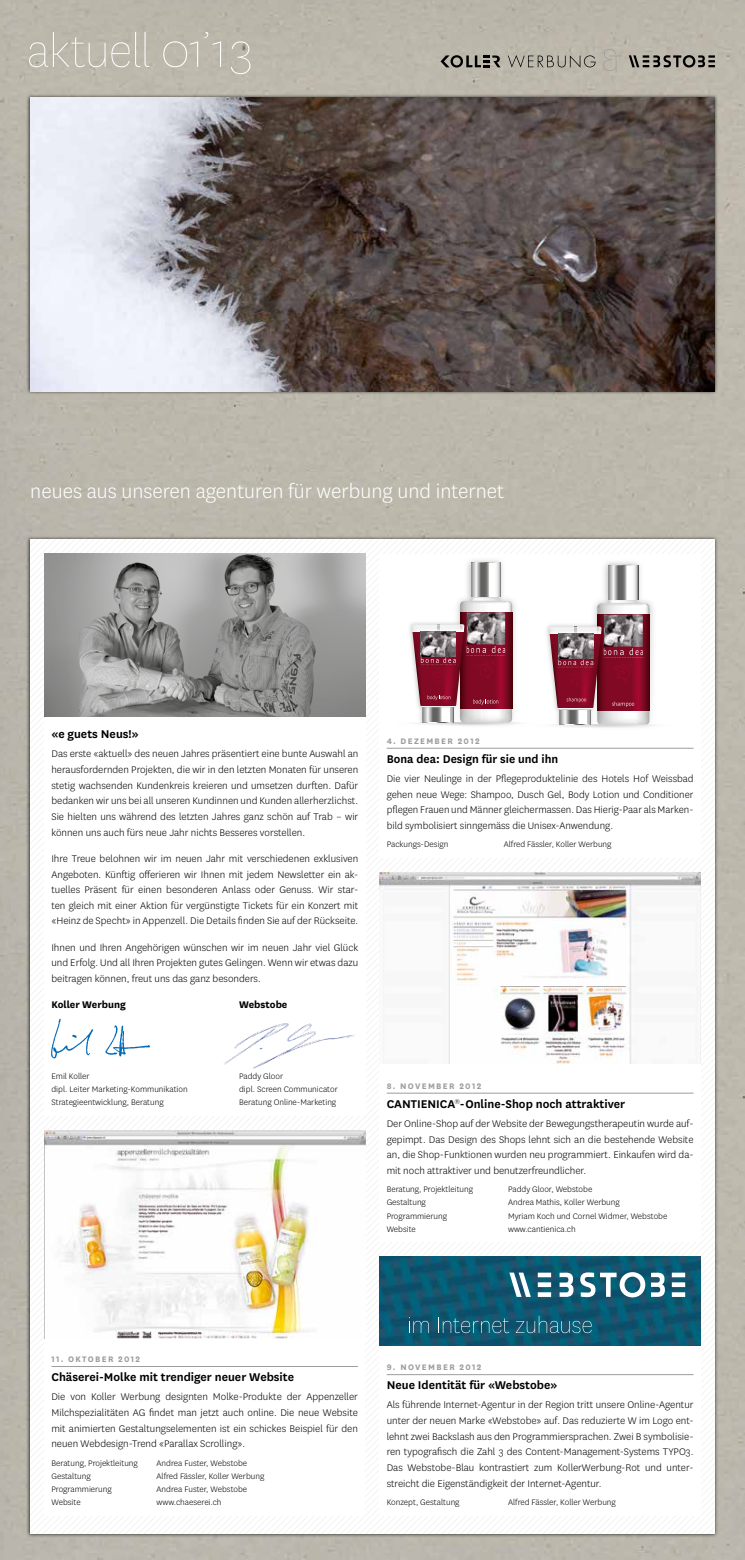
<style>
.page{position:relative;width:745px;height:1560px;background:#fff}
.page>*{position:absolute;margin:0;border:0;box-sizing:border-box;transform-origin:0 0}
.t1{font:100 52.5px "National";letter-spacing:-.015em;color:#fff}
.t2{font:300 22.5px "National";color:#fff}
.t3{font:600 13.12px "National";color:#000}
.t4{font:300 11.25px/15.6px "National";color:#000;text-align:justify}
.t5{font:700 11.25px "National";color:#000}
.t6{font:300 9.38px "National";color:#000}
.t7{font:700 9.38px "National";letter-spacing:.14em;color:#9d9d9c}
</style>
<div class="page">
<div style="left:0;top:0;width:744px;height:1559px;background:#bbb7ac"></div>
<div style="left:30px;top:539px;width:684px;height:994px;background:linear-gradient(to right,#fefefe,#f4f6f7)"></div>
<div style="left:44px;top:712px;width:321px;height:403px;background:#fff"></div>
<img style="left:51px;top:1018px;width:100px;height:40px">
<img style="left:44px;top:553px;width:321px;height:163px">
<div style="left:44px;top:1135px;width:321px;height:307px;background:#fff"></div>
<div style="left:44px;top:1346px;width:321px;height:169px;background:#fff"></div>
<hr style="left:51px;top:1365px;width:307px;height:1px;background:#9d9d9c">
<img style="left:224px;top:1023px;width:131px;height:46px">
<div style="left:379px;top:1347px;width:321px;height:168px;background:#fff"></div>
<hr style="left:386px;top:1374px;width:307px;height:1px;background:#9d9d9c">
<svg style="left:507px;top:55px;width:88px;height:13px"></svg>
<svg style="left:440px;top:55px;width:60px;height:13px"></svg>
<svg style="left:603px;top:49px;width:19px;height:24px"></svg>
<svg style="left:628px;top:55px;width:86px;height:12px"></svg>
<img style="left:44px;top:1130px;width:321px;height:208px">
<div style="left:379px;top:926px;width:321px;height:241px;background:#fff"></div>
<div style="left:379px;top:1074px;width:321px;height:168px;background:#fff"></div>
<hr style="left:386px;top:1092px;width:307px;height:1px;background:#9d9d9c">
<img style="left:379px;top:872px;width:321px;height:191px">
<img style="left:379px;top:1256px;width:321px;height:88px">
<svg style="left:408px;top:1316px;width:20px;height:16px"></svg>
<svg style="left:438px;top:1317px;width:71px;height:15px"></svg>
<svg style="left:515px;top:1315px;width:76px;height:17px"></svg>
<svg style="left:509px;top:1271px;width:175px;height:26px"></svg>
<div style="left:26px;top:94px;width:692px;height:301px;background:#000;opacity:.75"></div>
<img style="left:30px;top:97px;width:684px;height:294px">
<div style="left:379px;top:554px;width:321px;height:282px;background:#fff"></div>
<div style="left:379px;top:725px;width:321px;height:132px;background:#fff"></div>
<hr style="left:386px;top:748px;width:307px;height:1px;background:#9d9d9c">
<svg style="left:418px;top:722px;width:33px;height:3px"></svg>
<img style="left:451px;top:560px;width:67px;height:166px">
<svg style="left:471px;top:563px;width:29px;height:33px"></svg>
<svg style="left:471px;top:562px;width:29px;height:1px"></svg>
<img style="left:409px;top:623px;width:3px;height:28px">
<svg style="left:422px;top:722px;width:31px;height:1px"></svg>
<svg style="left:412px;top:596px;width:100px;height:126px"></svg>
<img style="left:604px;top:562px;width:49px;height:161px">
<svg style="left:608px;top:566px;width:29px;height:32px"></svg>
<svg style="left:608px;top:565px;width:29px;height:1px"></svg>
<img style="left:547px;top:625px;width:2px;height:27px">
<svg style="left:556px;top:724px;width:96px;height:4px"></svg>
<svg style="left:559px;top:724px;width:31px;height:1px"></svg>
<svg style="left:549px;top:598px;width:100px;height:126px"></svg>
<h1 class="t1" style="left:27px;top:20px;width:227px">aktuell 01’13</h1>
<h2 class="t2" style="left:30px;top:477px;width:475px">neues aus unseren agenturen für werbung und internet</h2>
<p class="t3" style="left:51px;top:725px;width:89px">«e guets Neus!»</p>
<p class="t4" style="left:51px;top:745px;width:308px">Das erste «aktuell» des neuen Jahres präsentiert eine bunte Auswahl an herausfordernden Projekten, die wir in den letzten Monaten für unseren stetig wachsenden Kundenkreis kreieren und umsetzen durften. Dafür bedanken wir uns bei all unseren Kundinnen und Kunden allerherzlichst.<br>Sie hielten uns während des letzten Jahres ganz schön auf Trab – wir können uns auch fürs neue Jahr nichts Besseres vorstellen.</p>
<p class="t4" style="left:51px;top:850px;width:308px">Ihre Treue belohnen wir im neuen Jahr mit verschiedenen exklusiven Angeboten. Künftig offerieren wir Ihnen mit jedem Newsletter ein ak&shy;tuelles Präsent für einen besonderen Anlass oder Genuss. Wir star&shy;ten gleich mit einer Aktion für vergünstigte Tickets für ein Konzert mit «Heinz de Specht» in Appenzell. Die Details finden Sie auf der Rückseite.</p>
<p class="t4" style="left:51px;top:939px;width:308px">Ihnen und Ihren Angehörigen wünschen wir im neuen Jahr viel Glück und Erfolg. Und all Ihren Projekten gutes Gelingen. Wenn wir etwas dazu beitragen können, freut uns das ganz besonders.</p>
<p class="t5" style="left:51px;top:996px;width:76px">Koller Werbung</p>
<p class="t5" style="left:239px;top:996px;width:50px">Webstobe</p>
<p class="t6" style="left:51px;top:1070px;width:40px">Emil Koller</p>
<p class="t6" style="left:239px;top:1070px;width:45px">Paddy Gloor</p>
<p class="t6" style="left:51px;top:1083px;width:138px">dipl. Leiter Marketing-Kommunikation</p>
<p class="t6" style="left:239px;top:1083px;width:100px">dipl. Screen Communicator</p>
<p class="t6" style="left:51px;top:1096px;width:114px">Strategieentwicklung, Beratung</p>
<p class="t6" style="left:239px;top:1096px;width:99px">Beratung Online-Marketing</p>
<p class="t7" style="left:386px;top:734px;width:94px">4. DEZEMBER 2012</p>
<p class="t3" style="left:386px;top:749px;width:173px">Bona dea: Design für sie und ihn</p>
<p class="t4" style="left:386px;top:770px;width:308px;text-align:left">Die vier Neulinge in der Pflegeproduktelinie des Hotels Hof Weissbad gehen neue Wege: Shampoo, Dusch Gel, Body Lotion und Conditioner pflegen Frauen und Männer gleichermassen. Das Hierig-Paar als Marken&shy;bild symbolisiert sinngemäss die Unisex-Anwendung.</p>
<p class="t6" style="left:386px;top:838px;width:63px">Packungs-Design</p>
<p class="t6" style="left:503px;top:838px;width:109px">Alfred Fässler, Koller Werbung</p>
<p class="t7" style="left:386px;top:1078px;width:96px">8. NOVEMBER 2012</p>
<p class="t3" style="left:386px;top:1094px;width:240px">CANTIENICA<sup>®</sup>-Online-Shop noch attraktiver</p>
<p class="t4" style="left:386px;top:1115px;width:308px">Der Online-Shop auf der Website der Bewegungstherapeutin wurde auf&shy;gepimpt. Das Design des Shops lehnt sich an die bestehende Website an, die Shop-Funktionen wurden neu programmiert. Einkaufen wird da&shy;mit noch attraktiver und benutzerfreundlicher.</p>
<p class="t6" style="left:386px;top:1183px;width:88px">Beratung, Projektleitung</p>
<p class="t6" style="left:507px;top:1183px;width:86px">Paddy Gloor, Webstobe</p>
<p class="t6" style="left:386px;top:1196px;width:41px">Gestaltung</p>
<p class="t6" style="left:507px;top:1196px;width:113px">Andrea Mathis, Koller Werbung</p>
<p class="t6" style="left:386px;top:1209px;width:62px">Programmierung</p>
<p class="t6" style="left:507px;top:1209px;width:161px">Myriam Koch und Cornel Widmer, Webstobe</p>
<p class="t6" style="left:386px;top:1222px;width:31px">Website</p>
<p class="t6" style="left:507px;top:1222px;width:69px">www.cantienica.ch</p>
<p class="t7" style="left:51px;top:1352px;width:90px">11. OKTOBER 2012</p>
<p class="t3" style="left:51px;top:1367px;width:244px">Chäserei-Molke mit trendiger neuer Website</p>
<p class="t4" style="left:51px;top:1388px;width:308px">Die von Koller Werbung designten Molke-Produkte der Appenzeller Milchspezialitäten AG findet man jetzt auch online. Die neue Website mit animierten Gestaltungselementen ist ein schickes Beispiel für den neuen Webdesign-Trend «Parallax Scrolling».</p>
<p class="t6" style="left:51px;top:1456px;width:88px">Beratung, Projektleitung</p>
<p class="t6" style="left:156px;top:1456px;width:92px">Andrea Fuster, Webstobe</p>
<p class="t6" style="left:51px;top:1469px;width:41px">Gestaltung</p>
<p class="t6" style="left:156px;top:1469px;width:109px">Alfred Fässler, Koller Werbung</p>
<p class="t6" style="left:51px;top:1482px;width:62px">Programmierung</p>
<p class="t6" style="left:156px;top:1482px;width:92px">Andrea Fuster, Webstobe</p>
<p class="t6" style="left:51px;top:1495px;width:31px">Website</p>
<p class="t6" style="left:156px;top:1495px;width:66px">www.chaeserei.ch</p>
<p class="t7" style="left:386px;top:1360px;width:96px">9. NOVEMBER 2012</p>
<p class="t3" style="left:386px;top:1375px;width:172px">Neue Identität für «Webstobe»</p>
<p class="t4" style="left:386px;top:1396px;width:308px">Als führende Internet-Agentur in der Region tritt unsere Online-Agentur unter der neuen Marke «Webstobe» auf. Das reduzierte W im Logo ent&shy;lehnt zwei Backslash aus den Programmiersprachen. Zwei B symbolisie&shy;ren typografisch die Zahl 3 des Content-Management-Systems TYPO3.<br>Das Webstobe-Blau kontrastiert zum KollerWerbung-Rot und unter&shy;streicht die Eigenständigkeit der Internet-Agentur.</p>
<p class="t6" style="left:386px;top:1495px;width:74px">Konzept, Gestaltung</p>
<p class="t6" style="left:507px;top:1495px;width:109px">Alfred Fässler, Koller Werbung</p>
</div>
